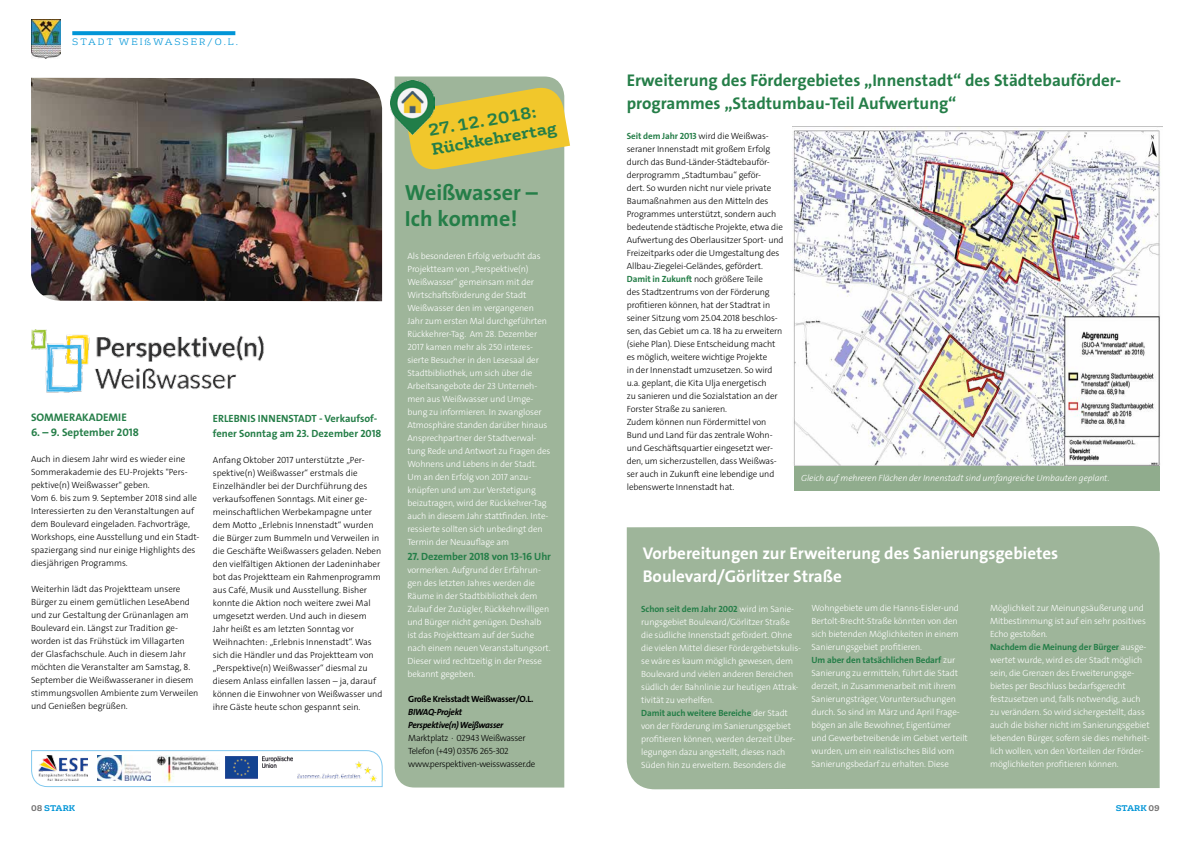
<style>
.page{position:relative;width:1191px;height:842px;background:#fff}
.page>*{position:absolute;margin:0;border:0;box-sizing:border-box;transform-origin:0 0}
.t1{font:22px/26px "The Sans Veolia W7 Bld";color:#257e48}
.t2{font:17px/23px "The Sans Veolia W7 Bld";color:#257e48}
.t3{font:17px/23px "The Sans Veolia W7 Bld";color:#fff}
.t4{font:700 16px/19.2px "FS Rufus";color:#257e48}
.t5{font:11px "The Sans Veolia W7 Bld";color:#257e48}
.t6{font:10.5px/15px "The Sans Veolia W7 Bld";color:#257e48}
.t7{font:9px/13px "The Sans Veolia W3 Lig";color:#000}
.t8{font:9px/13px "The Sans Veolia W3 Lig";letter-spacing:-.01em;color:#fff}
.t9{font:9px "The Sans Veolia W7 Bld";letter-spacing:-.01em;color:#257e48}
.t10{font:9px/13px "The Sans Veolia W3 Lig";letter-spacing:-.03em;color:#000}
.t11{font:9px "The Sans Veolia W3 Lig It";letter-spacing:-.01em;color:#fff}
.t12{font:9px/13px "The Sans Veolia W7 Bld It";letter-spacing:-.03em;color:#000}
.t13{font:9px "The Sans Veolia W7 Bld";letter-spacing:-.03em;color:#000}
.t14{font:300 9px "FS Rufus";letter-spacing:.22em;color:#0095d7}
.t15{font:700 8px "FS Rufus";color:#0095d7}
.s1{font-family:"The Sans Veolia W3 Lig";color:#000}
.s2{font-family:"The Sans Veolia W7 Bld";color:#257e48}
.s3{font-family:"The Sans Veolia W3 Lig";color:#fff}
.s4{color:#706f6f}
</style>
<div class="page">
<div style="left:794px;top:131px;width:365px;height:359px;background:#90ac8d"></div>
<img style="left:31px;top:19px;width:30px;height:40px">
<svg style="left:72px;top:31px;width:163px;height:4px"></svg>
<img style="left:793px;top:126px;width:369px;height:339px">
<svg style="left:31px;top:750px;width:352px;height:37px"></svg>
<img style="left:98px;top:756px;width:53px;height:25px">
<img style="left:152px;top:755px;width:68px;height:28px">
<img style="left:38px;top:756px;width:49px;height:24px">
<img style="left:262px;top:755px;width:30px;height:12px">
<img style="left:297px;top:761px;width:80px;height:20px">
<img style="left:226px;top:757px;width:32px;height:23px">
<div style="left:394px;top:77px;width:170px;height:710px;background:#9eb59a"></div>
<svg style="left:404px;top:84px;width:166px;height:89px"></svg>
<img style="left:390px;top:80px;width:45px;height:54px">
<div style="left:627px;top:526px;width:532px;height:263px;background:#9eb59a"></div>
<img style="left:31px;top:329px;width:233px;height:63px">
<img style="left:31px;top:78px;width:351px;height:223px">
<p class="t14" style="left:72px;top:35px;width:167px">STADT WEIßWASSER/O.L.</p>
<p class="t5" style="left:31px;top:410px;width:97px">SOMMERAKADEMIE</p>
<p class="t5" style="left:31px;top:425px;width:109px">6. – 9. September 2018</p>
<p class="t7" style="left:31px;top:453px;width:170px">Auch in diesem Jahr wird es wieder eine Sommerakademie des EU-Projekts "Pers&shy;pektive(n) Weißwasser" geben.<br>Vom 6. bis zum 9. September 2018 sind alle Interessierten zu den Veranstaltungen auf dem Boulevard eingeladen. Fachvorträge, Workshops, eine Ausstellung und ein Stadt&shy;spaziergang sind nur einige Highlights des diesjährigen Programms.</p>
<p class="t7" style="left:31px;top:583px;width:169px">Weiterhin lädt das Projektteam unsere Bürger zu einem gemütlichen LeseAbend und zur Gestaltung der Grünanlagen am Boulevard ein. Längst zur Tradition ge&shy;worden ist das Frühstück im Villagarten der Glasfachschule. Auch in diesem Jahr möchten die Veranstalter am Samstag, 8.<br>September die Weißwasseraner in diesem stimmungsvollen Ambiente zum Verweilen und Genießen begrüßen.</p>
<p class="t6" style="left:213px;top:411px;width:170px">ERLEBNIS INNENSTADT - Verkaufsof&shy;fener Sonntag am 23. Dezember 2018</p>
<p class="t7" style="left:213px;top:453px;width:171px">Anfang Oktober 2017 unterstützte „Per&shy;spektive(n) Weißwasser“ erstmals die Einzelhändler bei der Durchführung des verkaufsoffenen Sonntags. Mit einer ge&shy;meinschaftlichen Werbekampagne unter dem Motto „Erlebnis Innenstadt“ wurden die Bürger zum Bummeln und Verweilen in die Geschäfte Weißwassers geladen. Neben den vielfältigen Aktionen der Ladeninhaber bot das Projektteam ein Rahmenprogramm aus Café, Musik und Ausstellung. Bisher konnte die Aktion noch weitere zwei Mal umgesetzt werden. Und auch in diesem Jahr heißt es am letzten Sonntag vor Weihnachten: „Erlebnis Innenstadt“. Was sich die Händler und das Projektteam von „Perspektive(n) Weißwasser“ diesmal zu diesem Anlass einfallen lassen – ja, darauf können die Einwohner von Weißwasser und ihre Gäste heute schon gespannt sein.</p>
<h3 class="t4" style="left:426px;top:119px;width:128px;rotate:-10deg">27. 12. 2018:<br>Rückkehrertag</h3>
<h1 class="t1" style="left:405px;top:180px;width:134px">Weißwasser –<br>Ich komme!</h1>
<p class="t8" style="left:407px;top:249px;width:144px">Als besonderen Erfolg verbucht das Projektteam von „Perspektive(n)<br>Weißwasser“ gemeinsam mit der Wirtschaftsförderung der Stadt Weißwasser den im vergangenen Jahr zum ersten Mal durchgeführten Rückkehrer-Tag. Am 28. Dezember 2017 kamen mehr als 250 interes&shy;sierte Besucher in den Lesesaal der Stadtbibliothek, um sich über die Arbeitsangebote der 23 Unterneh&shy;men aus Weißwasser und Umge&shy;bung zu informieren. In zwangloser Atmosphäre standen darüber hinaus Ansprechpartner der Stadtverwal&shy;tung Rede und Antwort zu Fragen des Wohnens und Lebens in der Stadt.<br>Um an den Erfolg von 2017 anzu&shy;knüpfen und um zur Verstetigung beizutragen, wird der Rückkehrer-Tag auch in diesem Jahr stattfinden. Inte&shy;ressierte sollten sich unbedingt den Termin der Neuauflage am</p>
<p class="t6" style="left:407px;top:549px;width:145px">27. Dezember 2018 von 13-16 Uhr</p>
<p class="t8" style="left:407px;top:563px;width:145px">vormerken. Aufgrund der Erfahrun&shy;gen des letzten Jahres werden die Räume in der Stadtbibliothek dem Zulauf der Zuzügler, Rückkehrwilligen und Bürger nicht genügen. Deshalb ist das Projektteam auf der Suche nach einem neuen Veranstaltungsort.<br>Dieser wird rechtzeitig in der Presse bekannt gegeben.</p>
<p class="t13" style="left:408px;top:693px;width:127px">Große Kreisstadt Weißwasser/O.L.</p>
<p class="t12" style="left:408px;top:706px;width:97px">BIWAQ-Projekt<br>Perspektive(n) Weißwasser</p>
<p class="t10" style="left:408px;top:732px;width:129px">Marktplatz · 02943 Weißwasser<br>Telefon (+49) 03576 265-302 www.perspektiven-weisswasser.de</p>
<h2 class="t2" style="left:626px;top:69px;width:496px">Erweiterung des Fördergebietes „Innenstadt“ des Städtebauförder&shy;programmes „Stadtumbau-Teil Aufwertung“</h2>
<p class="t9" style="left:627px;top:130px;width:143px">Seit dem Jahr 2013 <span class="s1">wird die Weißwas-</span></p>
<p class="t7" style="left:627px;top:142px;width:158px">seraner Innenstadt mit großem Erfolg durch das Bund-Länder-Städtebauför&shy;derprogramm „Stadtumbau“ geför-<br>dert. So wurden nicht nur viele private Baumaßnahmen aus den Mitteln des Programmes unterstützt, sondern auch bedeutende städtische Projekte, etwa die Aufwertung des Oberlausitzer Sport- und Freizeitparks oder die Umgestaltung des Allbau-Ziegelei-Geländes, gefördert.<br><span class="s2">Damit in Zukunft</span> noch größere Teile<br>des Stadtzentrums von der Förderung profitieren können, hat der Stadtrat in seiner Sitzung vom 25.04.2018 beschlos&shy;sen, das Gebiet um ca. 18 ha zu erweitern (siehe Plan). Diese Entscheidung macht es möglich, weitere wichtige Projekte<br>in der Innenstadt umzusetzen. So wird u.a. geplant, die Kita Ulja energetisch<br>zu sanieren und die Sozialstation an der Forster Straße zu sanieren.<br>Zudem können nun Fördermittel von Bund und Land für das zentrale Wohn&shy;und Geschäftsquartier eingesetzt wer&shy;den, um sicherzustellen, dass Weißwas&shy;ser auch in Zukunft eine lebendige und lebenswerte Innenstadt hat.</p>
<p class="t11" style="left:801px;top:472px;width:310px">Gleich auf mehreren Flächen der Innenstadt sind umfangreiche Umbauten geplant.</p>
<h2 class="t3" style="left:642px;top:541px;width:417px">Vorbereitungen zur Erweiterung des Sanierungsgebietes<br>Boulevard/Görlitzer Straße</h2>
<p class="t9" style="left:641px;top:603px;width:154px">Schon seit dem Jahr 2002 <span class="s3">wird im Sanie-</span></p>
<p class="t8" style="left:641px;top:616px;width:161px">rungsgebiet Boulevard/Görlitzer Straße die südliche Innenstadt gefördert. Ohne die vielen Mittel dieser Fördergebietskulis&shy;se wäre es kaum möglich gewesen, dem Boulevard und vielen anderen Bereichen südlich der Bahnlinie zur heutigen Attrak&shy;tivität zu verhelfen.</p>
<p class="t9" style="left:641px;top:707px;width:148px">Damit auch weitere Bereiche <span class="s3">der Stadt</span></p>
<p class="t8" style="left:641px;top:720px;width:156px">von der Förderung im Sanierungsgebiet profitieren können, werden derzeit Über&shy;legungen dazu angestellt, dieses nach Süden hin zu erweitern. Besonders die</p>
<p class="t8" style="left:811px;top:602px;width:149px">Wohngebiete um die Hanns-Eisler-und Bertolt-Brecht-Straße könnten von den sich bietenden Möglichkeiten in einem Sanierungsgebiet profitieren.</p>
<p class="t9" style="left:811px;top:654px;width:145px">Um aber den tatsächlichen Bedarf <span class="s3">zur</span></p>
<p class="t8" style="left:811px;top:667px;width:158px">Sanierung zu ermitteln, führt die Stadt derzeit, in Zusammenarbeit mit ihrem Sanierungsträger, Voruntersuchungen durch. So sind im März und April Frage&shy;bögen an alle Bewohner, Eigentümer und Gewerbetreibende im Gebiet verteilt wurden, um ein realistisches Bild vom Sanierungsbedarf zu erhalten. Diese</p>
<p class="t8" style="left:990px;top:602px;width:157px">Möglichkeit zur Meinungsäußerung und<br>Mitbestimmung ist auf ein sehr positives<br>Echo gestoßen.</p>
<p class="t9" style="left:990px;top:641px;width:158px">Nachdem die Meinung der Bürger <span class="s3">ausge-</span></p>
<p class="t8" style="left:990px;top:654px;width:161px">wertet wurde, wird es der Stadt möglich sein, die Grenzen des Erweiterungsge&shy;bietes per Beschluss bedarfsgerecht festzusetzen und, falls notwendig, auch zu verändern. So wird sichergestellt, dass auch die bisher nicht im Sanierungsgebiet lebenden Bürger, sofern sie dies mehrheit&shy;lich wollen, von den Vorteilen der Förder&shy;möglichkeiten profitieren können.</p>
<p class="t15" style="left:31px;top:801px;width:46px"><span class="s4">08</span> STARK</p>
<p class="t15" style="left:1115px;top:801px;width:46px">STARK <span class="s4">09</span></p>
</div>
